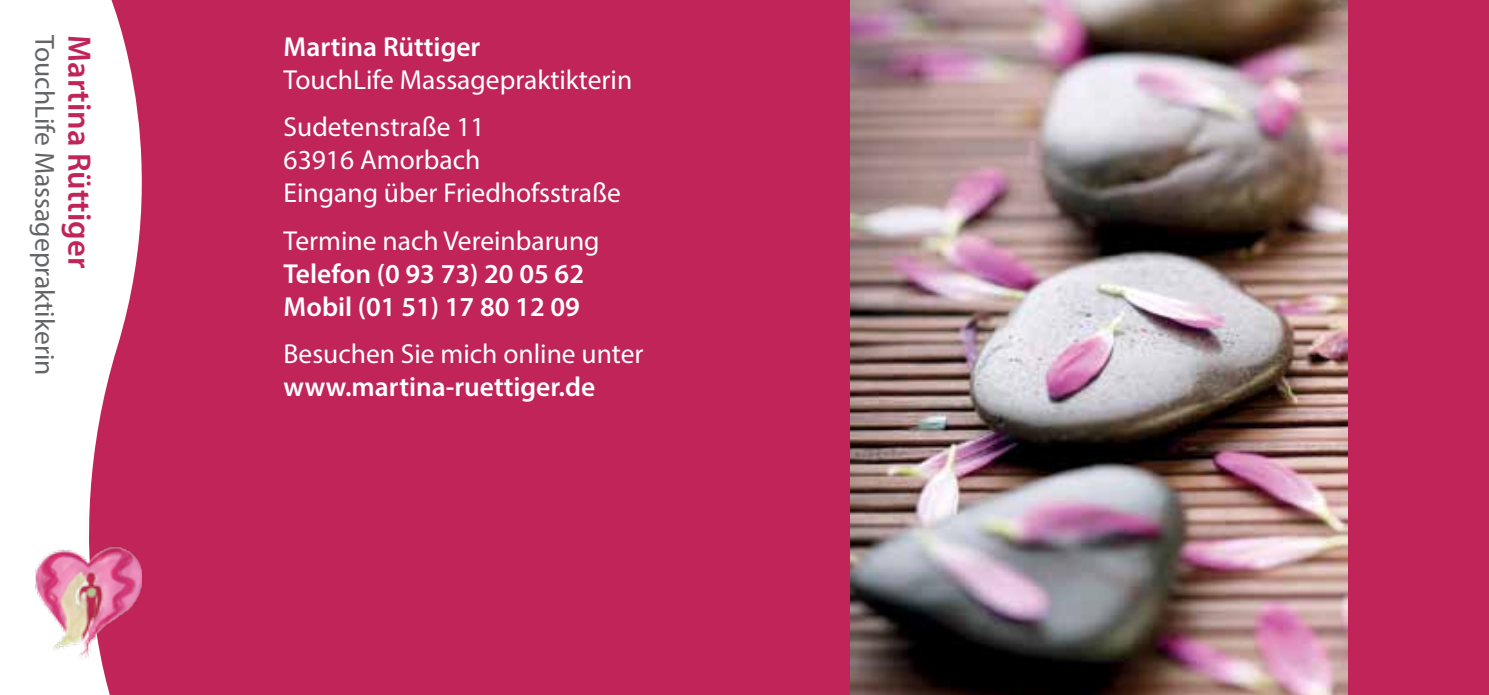
<style>
.page{position:relative;width:1489px;height:695px;background:#fff}
.page>*{position:absolute;margin:0;border:0;box-sizing:border-box;transform-origin:0 0}
.t1{font:600 32.5px "Myriad Pro";color:#c02459}
.t2{font:27.5px/47.2px "Myriad Pro";color:#fff}
.t3{font:600 27.5px/33px "Myriad Pro";color:#fff}
.t4{font:27.5px "Myriad Pro";color:#636466}
</style>
<div class="page">
<div style="left:0;top:0;width:1488px;height:694px;background:#c02459"></div>
<svg style="left:0;top:0;width:142px;height:694px;fill:#fff"></svg>
<img style="left:35px;top:546px;width:107px;height:113px">
<img style="left:850px;top:0;width:496px;height:694px">
<p class="t4" style="left:62px;top:35px;width:341px;rotate:90deg">TouchLife Massagepraktikerin</p>
<p class="t1" style="left:100px;top:35px;width:234px;rotate:90deg">Martina Rüttiger</p>
<p class="t3" style="left:283px;top:30px;width:198px">Martina Rüttiger</p>
<p class="t2" style="left:283px;top:56px;width:350px">TouchLife Massagepraktikterin<br>Sudetenstraße 11</p>
<p class="t2" style="left:283px;top:143px;width:339px;line-height:33px">63916 Amorbach<br>Eingang über Friedhofsstraße</p>
<p class="t2" style="left:283px;top:216px;width:317px">Termine nach Vereinbarung</p>
<p class="t3" style="left:283px;top:256px;width:302px">Telefon (0 93 73) 20 05 62<br>Mobil (01 51) 17 80 12 09</p>
<p class="t2" style="left:283px;top:329px;width:361px">Besuchen Sie mich online unter</p>
<p class="t3" style="left:283px;top:369px;width:313px">www.martina-ruettiger.de</p>
</div>
